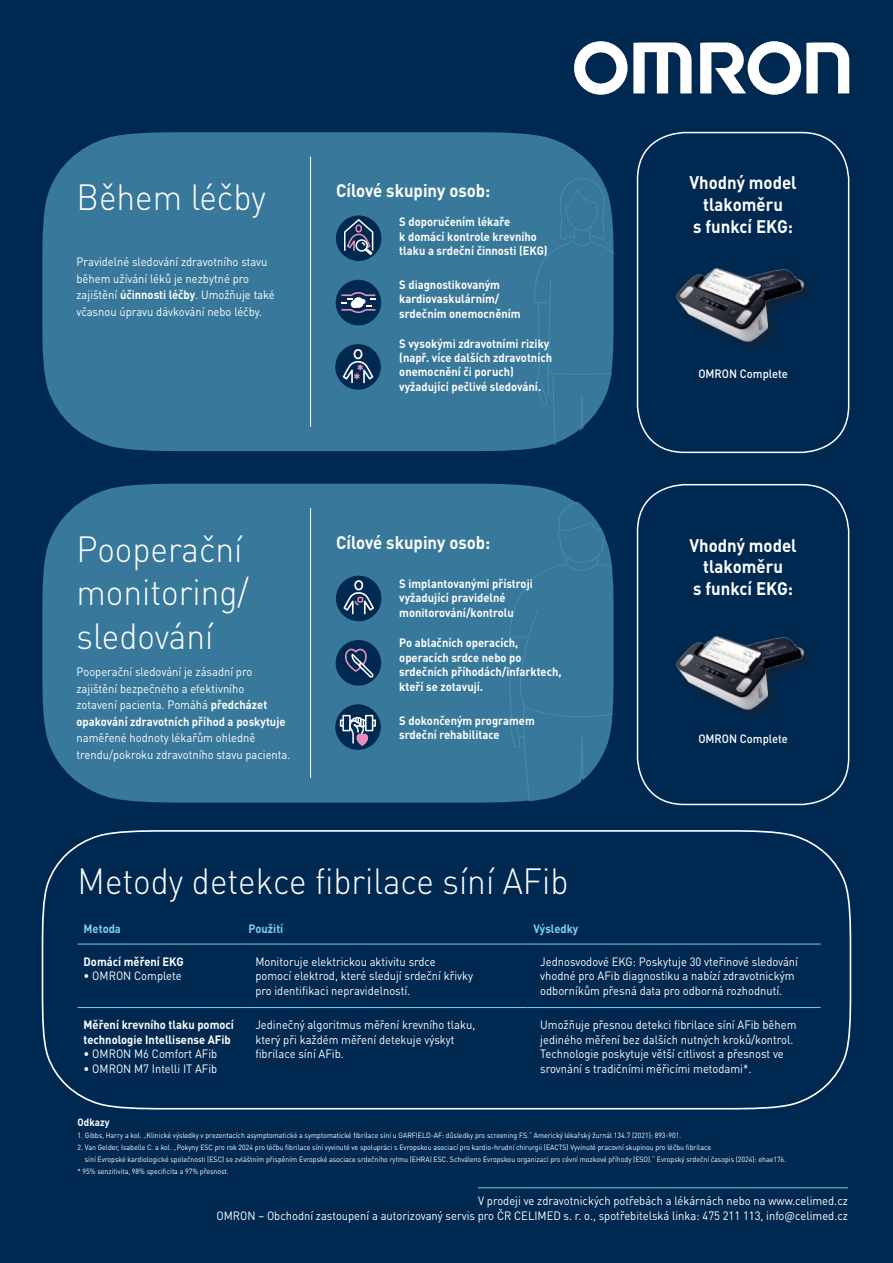
<style>
.page{position:relative;width:893px;height:1263px;background:#002951}
.page>*{position:absolute;margin:0;border:0;box-sizing:border-box;transform-origin:0 0}
.t1{font:300 36px/43.2px "DIN Pro";color:#fff;scale:.93 1}
.t2{font:700 18px/21.6px "DIN Pro";color:#fff;text-align:center;scale:.93 1}
.t3{font:12px/14.4px "DIN Pro";color:#fff;scale:.93 1}
.t4{font:700 12px/14.4px "DIN Pro";color:#fff;scale:.93 1}
.t5{font:500 12px "DIN Pro";color:#fff;scale:.93 1}
.t6{font:700 12px "DIN Pro";color:#7cd1e8;scale:.93 1}
.t7{font:700 10.5px "DIN Pro";color:#fff;scale:.93 1}
.t8{font:7.5px "DIN Pro";color:#fff;scale:.93 1}
.s1{font-weight:700}
</style>
<div class="page">
<div style="left:42px;top:132px;width:572px;height:319px;background:#38789a"></div>
<div style="left:42px;top:484px;width:572px;height:318px;background:#38789a"></div>
<svg style="left:41px;top:830px;width:811px;height:280px"></svg>
<svg style="left:534px;top:178px;width:78px;height:267px"></svg>
<div style="left:336px;top:215px;width:45px;height:46px;background:#002951;border-radius:50%"></div>
<div style="left:336px;top:280px;width:45px;height:45px;background:#002951;border-radius:50%"></div>
<div style="left:335px;top:344px;width:46px;height:46px;background:#002951;border-radius:50%"></div>
<div style="left:336px;top:576px;width:45px;height:45px;background:#002951;border-radius:50%"></div>
<div style="left:336px;top:640px;width:45px;height:45px;background:#002951;border-radius:50%"></div>
<div style="left:335px;top:704px;width:46px;height:46px;background:#002951;border-radius:50%"></div>
<svg style="left:509px;top:502px;width:103px;height:299px"></svg>
<img style="left:600px;top:218px;width:4px;height:22px">
<img style="left:600px;top:244px;width:14px;height:10px">
<hr style="left:310px;top:157px;width:1px;height:270px;background:#fff">
<hr style="left:310px;top:508px;width:1px;height:270px;background:#fff">
<svg style="left:341px;top:292px;width:34px;height:21px"></svg>
<div style="left:351px;top:300px;width:7px;height:8px;background:#fff;border-radius:50%"></div>
<svg style="left:345px;top:649px;width:30px;height:30px"></svg>
<svg style="left:343px;top:218px;width:31px;height:38px"></svg>
<svg style="left:343px;top:580px;width:31px;height:34px"></svg>
<svg style="left:332px;top:710px;width:44px;height:36px"></svg>
<svg style="left:343px;top:349px;width:30px;height:34px"></svg>
<svg style="left:574px;top:41px;width:117px;height:54px"></svg>
<svg style="left:700px;top:41px;width:149px;height:54px"></svg>
<div style="left:637px;top:132px;width:212px;height:321px;border:2px solid #fff;border-radius:47px"></div>
<div style="left:637px;top:484px;width:212px;height:321px;border:2px solid #fff;border-radius:47px"></div>
<img style="left:676px;top:267px;width:130px;height:80px">
<img style="left:676px;top:635px;width:130px;height:80px">
<hr style="left:78px;top:1007px;width:165px;height:1px;background:#7cd1e8">
<hr style="left:243px;top:1007px;width:284px;height:1px;background:#7cd1e8">
<hr style="left:527px;top:1007px;width:294px;height:1px;background:#7cd1e8">
<hr style="left:78px;top:944px;width:165px;height:1px;background:#7cd1e8">
<hr style="left:243px;top:944px;width:284px;height:1px;background:#7cd1e8">
<hr style="left:527px;top:944px;width:294px;height:1px;background:#7cd1e8">
<hr style="left:478px;top:1187px;width:370px;height:1px;background:#7cd1e8">
<h1 class="t1" style="left:77px;top:174px;width:205px">Během léčby</h1>
<p class="t3" style="left:77px;top:253px;width:215px;line-height:16.5px">Pravidelné sledování zdravotního stavu během užívání léků je nezbytné pro zajištění <span class="s1">účinnosti léčby</span>. Umožňuje také včasnou úpravu dávkování nebo léčby.</p>
<h2 class="t2" style="left:336px;top:179px;width:167px">Cílové skupiny osob:</h2>
<p class="t4" style="left:399px;top:214px;width:161px">S doporučením lékaře<br>k domácí kontrole krevního tlaku a srdeční činnosti (EKG)</p>
<p class="t4" style="left:399px;top:277px;width:132px">S diagnostikovaným kardiovaskulárním/ srdečním onemocněním</p>
<p class="t4" style="left:399px;top:336px;width:166px">S vysokými zdravotními riziky (např. více dalších zdravotních onemocnění či poruch) vyžadující pečlivé sledování.</p>
<h1 class="t1" style="left:77px;top:526px;width:187px">Pooperační monitoring/ sledování</h1>
<p class="t3" style="left:77px;top:663px;width:226px;line-height:16.5px">Pooperační sledování je zásadní pro zajištění bezpečného a efektivního zotavení pacienta. Pomáhá <span class="s1">předcházet opakování zdravotních příhod a poskytuje</span></p>
<p class="t3" style="left:77px;top:729px;width:231px;line-height:16.5px">naměřené hodnoty lékařům ohledně trendu/pokroku zdravotního stavu pacienta.</p>
<h2 class="t2" style="left:336px;top:530px;width:167px">Cílové skupiny osob:</h2>
<p class="t4" style="left:399px;top:576px;width:145px">S implantovanými přístroji vyžadující pravidelné monitorování/kontrolu</p>
<p class="t4" style="left:399px;top:635px;width:176px">Po ablačních operacích, operacích srdce nebo po srdečních příhodách/infarktech, kteří se zotavují.</p>
<p class="t4" style="left:399px;top:713px;width:147px">S dokončeným programem srdeční rehabilitace</p>
<h1 class="t1" style="left:78px;top:858px;width:529px">Metody detekce fibrilace síní AFib</h1>
<h2 class="t2" style="left:689px;top:171px;width:117px">Vhodný model tlakoměru<br>s funkcí EKG:</h2>
<p class="t5" style="left:698px;top:366px;width:98px">OMRON Complete</p>
<h2 class="t2" style="left:689px;top:534px;width:117px">Vhodný model tlakoměru<br>s funkcí EKG:</h2>
<p class="t5" style="left:698px;top:730px;width:98px">OMRON Complete</p>
<p class="t6" style="left:84px;top:920px;width:42px">Metoda</p>
<p class="t6" style="left:249px;top:920px;width:39px">Použití</p>
<p class="t6" style="left:533px;top:920px;width:50px">Výsledky</p>
<p class="t4" style="left:84px;top:954px;width:109px">Domácí měření EKG</p>
<p class="t3" style="left:84px;top:968px;width:107px">• OMRON Complete</p>
<p class="t3" style="left:255px;top:954px;width:236px">Monitoruje elektrickou aktivitu srdce pomocí elektrod, které sledují srdeční křivky pro identifikaci nepravidelností.</p>
<p class="t3" style="left:540px;top:954px;width:279px">Jednosvodové EKG: Poskytuje 30 vteřinové sledování vhodné pro AFib diagnostiku a nabízí zdravotnickým odborníkům přesná data pro odborná rozhodnutí.</p>
<p class="t4" style="left:84px;top:1017px;width:163px">Měření krevního tlaku pomocí technologie Intellisense AFib</p>
<p class="t3" style="left:84px;top:1046px;width:145px">• OMRON M6 Comfort AFib</p>
<p class="t3" style="left:84px;top:1061px;width:145px">• OMRON M7 Intelli IT AFib</p>
<p class="t3" style="left:255px;top:1017px;width:238px">Jedinečný algoritmus měření krevního tlaku, který při každém měření detekuje výskyt fibrilace síní AFib.</p>
<p class="t3" style="left:540px;top:1017px;width:277px">Umožňuje přesnou detekci fibrilace síní AFib během jediného měření bez dalších nutných kroků/kontrol.<br>Technologie poskytuje větší citlivost a přesnost ve srovnání s tradičními měřicími metodami*.</p>
<p class="t7" style="left:78px;top:1115px;width:36px">Odkazy</p>
<p class="t8" style="left:78px;top:1130px;width:651px">1. Gibbs, Harry a kol. „Klinické výsledky v prezentacích asymptomatické a symptomatické fibrilace síní u GARFIELD-AF: důsledky pro screening FS.“ Americký lékařský žurnál 134.7 (2021): 893-901.</p>
<p class="t8" style="left:78px;top:1142px;width:683px">2. Van Gelder, Isabelle C. a kol. „Pokyny ESC pro rok 2024 pro léčbu fibrilace síní vyvinuté ve spolupráci s Evropskou asociací pro kardio-hrudní chirurgii (EACTS) Vyvinuté pracovní skupinou pro léčbu fibrilace</p>
<p class="t8" style="left:85px;top:1154px;width:756px">síní Evropské kardiologické společnosti (ESC) se zvláštním přispěním Evropské asociace srdečního rytmu (EHRA) ESC. Schváleno Evropskou organizací pro cévní mozkové příhody (ESO).“ Evropský srdeční časopis (2024): ehae176.</p>
<p class="t8" style="left:78px;top:1166px;width:164px">* 95% senzitivita, 98% specificita a 97% přesnost.</p>
<p class="t3" style="left:217px;top:1193px;width:680px;text-align:right">V prodeji ve zdravotnických potřebách a lékárnách nebo na www.celimed.cz<br>OMRON – Obchodní zastoupení a autorizovaný servis pro ČR CELIMED s. r. o., spotřebitelská linka: 475 211 113, info@celimed.cz</p>
</div>
